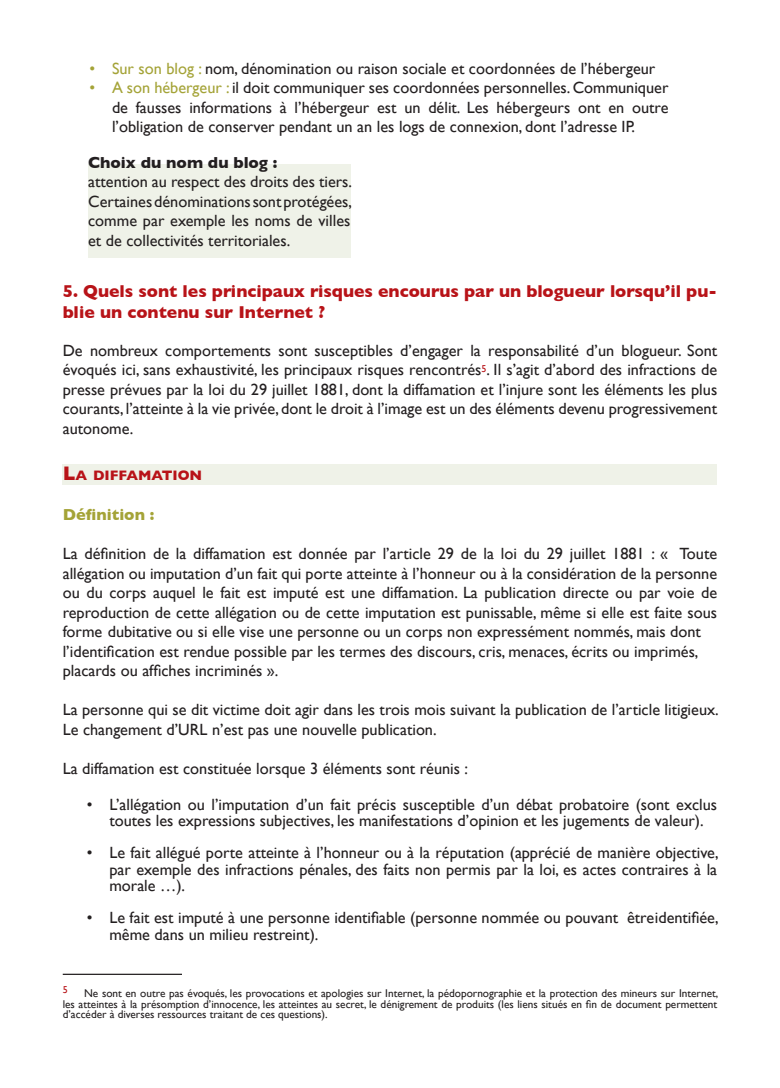
<style>
.page{position:relative;width:780px;height:1088px;background:#fff}
.page>*{position:absolute;margin:0;border:0;box-sizing:border-box;transform-origin:0 0}
.t1{font:700 17.5px/21px "Gill Sans";color:#b81318}
.t2{font:16.25px/19.5px "Gill Sans";color:#231f20;text-align:justify}
.t3{font:700 16.25px "Gill Sans";color:#231f20}
.t4{font:700 16.25px "Gill Sans";color:#a4a337}
.t5{font:700 14px "Gill Sans";color:#b81318}
.t6{font:11.25px/10.6px "Gill Sans";color:#231f20;text-align:justify}
.t7{font:10px "Gill Sans";color:#b81318}
.s1{color:#a4a337}
.s2{font-size:20px}
</style>
<div class="page">
<div style="left:88px;top:164px;width:262px;height:94px;background:#eff2e8"></div>
<div style="left:63px;top:464px;width:654px;height:21px;background:#eff2e8"></div>
<hr style="left:63px;top:974px;width:119px;height:1px;background:#231f20">
<p class="t2" style="left:89px;top:59px;width:567px"><span class="s1">• Sur son blog :</span> nom, dénomination ou raison sociale et coordonnées de l’hébergeur</p>
<p class="t2" style="left:112px;top:78px;width:558px;text-indent:-23px"><span class="s1">• A son hébergeur :</span> il doit communiquer ses coordonnées personnelles. Communiquer de fausses informations à l’hébergeur est un délit. Les hébergeurs ont en outre l’obligation de conserver pendant un an les logs de connexion, dont l’adresse IP.</p>
<p class="t3" style="left:88px;top:153px;width:191px">Choix du nom du blog :</p>
<p class="t2" style="left:88px;top:172px;width:265px">attention au respect des droits des tiers.<br>Certaines dénominations sont protégées, comme par exemple les noms de villes et de collectivités territoriales.</p>
<p class="t1" style="left:63px;top:281px;width:656px">5. Quels sont les principaux risques encourus par un blogueur lorsqu’il pu&shy;blie un contenu sur Internet ?</p>
<p class="t2" style="left:63px;top:340px;width:656px">De nombreux comportements sont susceptibles d’engager la responsabilité d’un blogueur. Sont évoqués ici, sans exhaustivité, les principaux risques rencontrés<sup>5</sup>. Il s’agit d’abord des infractions de presse prévues par la loi du 29 juillet 1881, dont la diffamation et l’injure sont les éléments les plus courants, l’atteinte à la vie privée, dont le droit à l’image est un des éléments devenu progressivement autonome.</p>
<p class="t5" style="left:63px;top:467px;width:141px"><span class="s2">L</span>A DIFFAMATION</p>
<p class="t4" style="left:63px;top:505px;width:93px">Définition :</p>
<p class="t2" style="left:63px;top:544px;width:656px;text-align:left">La définition de la diffamation est donnée par l’article 29 de la loi du 29 juillet 1881 : « Toute allégation ou imputation d’un fait qui porte atteinte à l’honneur ou à la considération de la personne ou du corps auquel le fait est imputé est une diffamation. La publication directe ou par voie de reproduction de cette allégation ou de cette imputation est punissable, même si elle est faite sous forme dubitative ou si elle vise une personne ou un corps non expressément nommés, mais dont l’identification est rendue possible par les termes des discours, cris, menaces, écrits ou imprimés, placards ou affiches incriminés ».</p>
<p class="t2" style="left:63px;top:700px;width:657px">La personne qui se dit victime doit agir dans les trois mois suivant la publication de l’article litigieux.<br>Le changement d’URL n’est pas une nouvelle publication.</p>
<p class="t2" style="left:63px;top:758px;width:407px">La diffamation est constituée lorsque 3 éléments sont réunis :</p>
<p class="t2" style="left:87px;top:796px;width:631px;line-height:16.2px;text-align:center">• L’allégation ou l’imputation d’un fait précis susceptible d’un débat probatoire (sont exclus toutes les expressions subjectives, les manifestations d’opinion et les jugements de valeur).</p>
<p class="t2" style="left:109px;top:844px;width:611px;line-height:16.2px;text-indent:-23px">• Le fait allégué porte atteinte à l’honneur ou à la réputation (apprécié de manière objective, par exemple des infractions pénales, des faits non permis par la loi, es actes contraires à la morale …).</p>
<p class="t2" style="left:109px;top:909px;width:611px;line-height:16.2px;text-indent:-23px">• Le fait est imputé à une personne identifiable (personne nommée ou pouvant être identifiée, même dans un milieu restreint).</p>
<p class="t7" style="left:63px;top:984px;width:6px">5</p>
<p class="t6" style="left:63px;top:988px;width:657px;text-indent:21px">Ne sont en outre pas évoqués, les provocations et apologies sur Internet, la pédopornographie et la protection des mineurs sur Internet, les atteintes à la présomption d’innocence, les atteintes au secret, le dénigrement de produits (les liens situés en fin de document permettent d’accéder à diverses ressources traitant de ces questions).</p>
</div>
